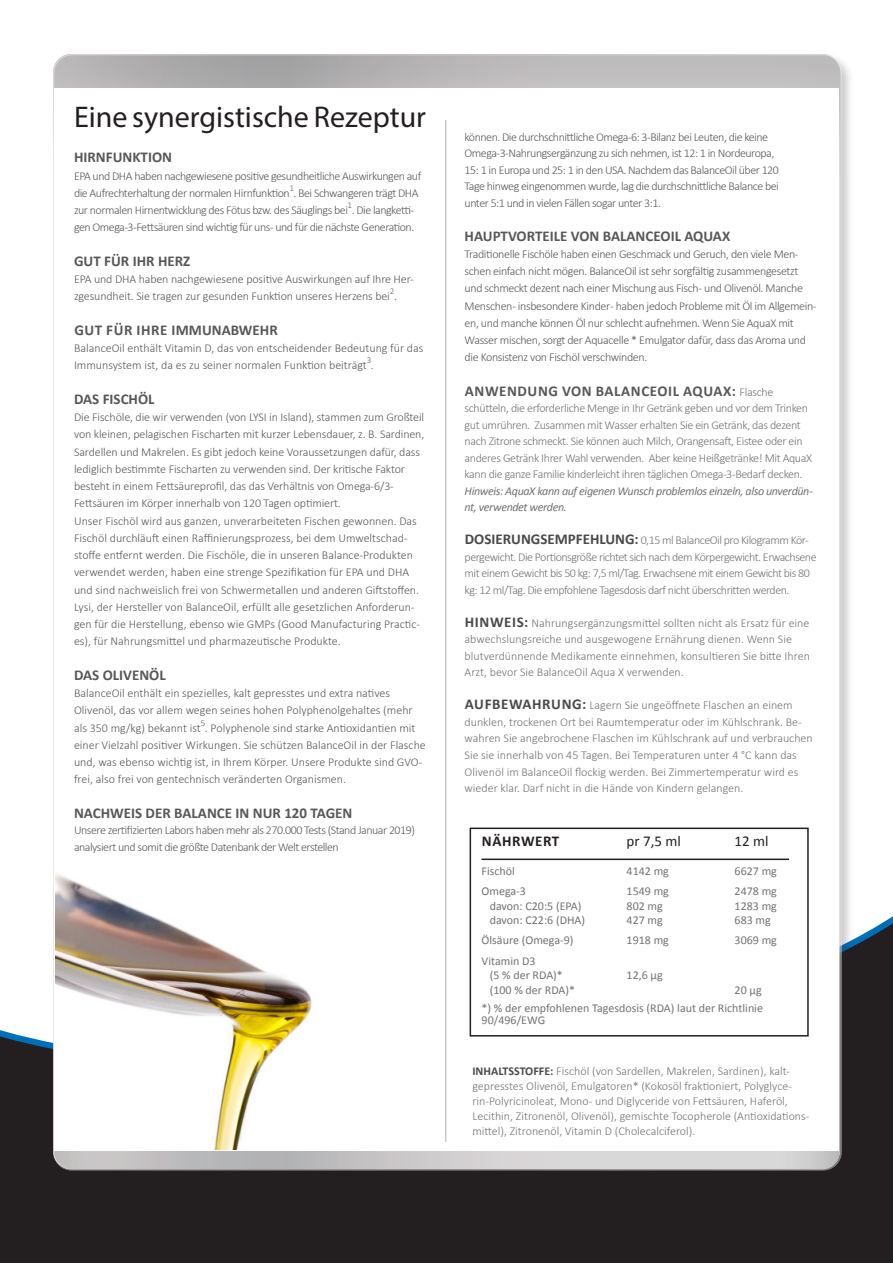
<style>
.page{position:relative;width:893px;height:1263px;background:#fff}
.page>*{position:absolute;margin:0;border:0;box-sizing:border-box;transform-origin:0 0}
.t1{font:30px "Myriad Pro";color:#231f20}
.t2{font:700 15px "Calibri";color:#57585a}
.t3{font:700 15px "Calibri";letter-spacing:.04em;color:#57585a}
.t4{font:15px "Calibri";color:#231f20}
.t5{font:700 15px "Calibri";letter-spacing:.04em;color:#231f20}
.t6{font:300 12px/17.2px "Calibri";letter-spacing:-.01em;color:#57585a}
.t7{font:300 12px/16.5px "Calibri";letter-spacing:-.01em;color:#717275}
.t8{font:300 12px/17.2px "Calibri";letter-spacing:-.04em;color:#57585a}
.t9{font:300 12px/17.2px "Calibri";letter-spacing:-.03em;color:#57585a}
.t10{font:300 12px/16.5px "Calibri";letter-spacing:-.03em;color:#717275}
.t11{font:300 12px/16.5px "Calibri";letter-spacing:-.04em;color:#717275}
.t12{font:12px "Calibri";color:#717275}
.t13{font:300 9px "Calibri";color:#57585a}
.s1{font-weight:300;font-size:12px;color:#717275}
.s2{font-weight:400;font-style:italic}
.s3{font-weight:700;font-size:15px;color:#494a4b}
.s4{font-weight:700;color:#494a4b}
</style>
<div class="page">
<svg style="left:0;top:916px;width:893px;height:347px;background:#322f30"></svg>
<div style="left:51px;top:52px;width:803px;height:1132px;background:#231f20;opacity:.29"></div>
<div style="left:52px;top:53px;width:789px;height:1118px;background:#231f20;opacity:.37"></div>
<div style="left:55px;top:88px;width:784px;height:1062px;background:#fff"></div>
<hr style="left:445px;top:120px;width:1px;height:1022px;background:#c8c9cb">
<img style="left:55px;top:874px;width:257px;height:275px">
<div style="left:470px;top:827px;width:339px;height:209px;border:2px solid #231f20"></div>
<hr style="left:481px;top:858px;width:308px;height:2px;background:#231f20">
<p class="t1" style="left:74px;top:99px;width:353px">Eine synergistische Rezeptur</p>
<p class="t2" style="left:74px;top:147px;width:100px">HIRNFUNKTION</p>
<p class="t8" style="left:74px;top:167px;width:349px">EPA und DHA haben nachgewiesene positive gesundheitliche Auswirkungen auf die Aufrechterhaltung der normalen Hirnfunktion . Bei Schwangeren trägt DHA</p>
<p class="t13" style="left:289px;top:182px;width:6px">1</p>
<p class="t8" style="left:74px;top:201px;width:342px">zur normalen Hirnentwicklung des Fötus bzw. des Säuglings bei . Die langketti-</p>
<p class="t13" style="left:347px;top:199px;width:6px">1</p>
<p class="t8" style="left:74px;top:219px;width:342px">gen Omega-3-Fettsäuren sind wichtig für uns - und für die nächste Generation.</p>
<p class="t2" style="left:74px;top:250px;width:118px">GUT FÜR IHR HERZ</p>
<p class="t6" style="left:74px;top:270px;width:341px">EPA und DHA haben nachgewiesene positive Auswirkungen auf Ihre Her&shy;zgesundheit. Sie tragen zur gesunden Funktion unseres Herzens bei .</p>
<p class="t13" style="left:390px;top:286px;width:6px">2</p>
<p class="t2" style="left:74px;top:319px;width:205px">GUT FÜR IHRE IMMUNABWEHR</p>
<p class="t6" style="left:74px;top:339px;width:351px">BalanceOil enthält Vitamin D, das von entscheidender Bedeutung für das<br>Immunsystem ist, da es zu seiner normalen Funktion beiträgt .</p>
<p class="t13" style="left:367px;top:355px;width:6px">3</p>
<p class="t2" style="left:74px;top:388px;width:82px">DAS FISCHÖL</p>
<p class="t6" style="left:74px;top:408px;width:352px">Die Fischöle, die wir verwenden (von LYSI in Island), stammen zum Großteil von kleinen, pelagischen Fischarten mit kurzer Lebensdauer, z. B. Sardinen, Sardellen und Makrelen. Es gibt jedoch keine Voraussetzungen dafür, dass lediglich bestimmte Fischarten zu verwenden sind. Der kritische Faktor besteht in einem Fettsäureprofil, das das Verhältnis von Omega-6/3- Fettsäuren im Körper innerhalb von 120 Tagen optimiert.</p>
<p class="t6" style="left:74px;top:512px;width:347px">Unser Fischöl wird aus ganzen, unverarbeiteten Fischen gewonnen. Das Fischöl durchläuft einen Raffinierungsprozess, bei dem Umweltschad&shy;stoffe entfernt werden. Die Fischöle, die in unseren Balance-Produkten verwendet werden, haben eine strenge Spezifikation für EPA und DHA und sind nachweislich frei von Schwermetallen und anderen Giftstoffen.</p>
<p class="t6" style="left:74px;top:598px;width:348px">Lysi, der Hersteller von BalanceOil, erfüllt alle gesetzlichen Anforderun&shy;gen für die Herstellung, ebenso wie GMPs (Good Manufacturing Practic&shy;es), für Nahrungsmittel und pharmazeutische Produkte.</p>
<p class="t2" style="left:74px;top:664px;width:93px">DAS OLIVENÖL</p>
<p class="t6" style="left:74px;top:684px;width:343px">BalanceOil enthält ein spezielles, kalt gepresstes und extra natives<br>Olivenöl, das vor allem wegen seines hohen Polyphenolgehaltes (mehr als 350 mg/kg) bekannt ist . Polyphenole sind starke Antioxidantien mit</p>
<p class="t13" style="left:201px;top:717px;width:6px">5</p>
<p class="t6" style="left:74px;top:736px;width:353px">einer Vielzahl positiver Wirkungen. Sie schützen BalanceOil in der Flasche und, was ebenso wichtig ist, in Ihrem Körper. Unsere Produkte sind GVO&shy;frei, also frei von gentechnisch veränderten Organismen.</p>
<p class="t2" style="left:74px;top:802px;width:280px">NACHWEIS DER BALANCE IN NUR 120 TAGEN</p>
<p class="t8" style="left:74px;top:822px;width:342px;line-height:16.5px">Unsere zertifizierten Labors haben mehr als 270.000 Tests (Stand Januar 2019) analysiert und somit die größte Datenbank der Welt erstellen</p>
<p class="t8" style="left:465px;top:128px;width:305px">können. Die durchschnittliche Omega-6: 3-Bilanz bei Leuten, die keine</p>
<p class="t8" style="left:465px;top:145px;width:311px">Omega-3-Nahrungsergänzung zu sich nehmen, ist 12: 1 in Nordeuropa,</p>
<p class="t8" style="left:465px;top:161px;width:316px">15: 1 in Europa und 25: 1 in den USA. Nachdem das BalanceOil über 120</p>
<p class="t8" style="left:465px;top:178px;width:316px">Tage hinweg eingenommen wurde, lag die durchschnittliche Balance bei</p>
<p class="t8" style="left:465px;top:194px;width:198px">unter 5:1 und in vielen Fällen sogar unter 3:1.</p>
<p class="t2" style="left:465px;top:225px;width:267px">HAUPTVORTEILE VON BALANCEOIL AQUAX</p>
<p class="t9" style="left:465px;top:245px;width:353px">Traditionelle Fischöle haben einen Geschmack und Geruch, den viele Men&shy;schen einfach nicht mögen. BalanceOil ist sehr sorgfältig zusammengesetzt und schmeckt dezent nach einer Mischung aus Fisch- und Olivenöl. Manche Menschen - insbesondere Kinder - haben jedoch Probleme mit Öl im Allgemein&shy;en, und manche können Öl nur schlecht aufnehmen. Wenn Sie AquaX mit Wasser mischen, sorgt der Aquacelle * Emulgator dafür, dass das Aroma und die Konsistenz von Fischöl verschwinden.</p>
<p class="t3" style="left:465px;top:380px;width:310px">ANWENDUNG VON BALANCEOIL AQUAX: <span class="s1">Flasche</span></p>
<p class="t10" style="left:465px;top:400px;width:350px">schütteln, die erforderliche Menge in Ihr Getränk geben und vor dem Trinken gut umrühren. Zusammen mit Wasser erhalten Sie ein Getränk, das dezent nach Zitrone schmeckt. Sie können auch Milch, Orangensaft, Eistee oder ein anderes Getränk Ihrer Wahl verwenden. Aber keine Heißgetränke! Mit AquaX kann die ganze Familie kinderleicht ihren täglichen Omega-3-Bedarf decken.<br><span class="s2">Hinweis: AquaX kann auf eigenen Wunsch problemlos einzeln, also unverdün&shy;nt, verwendet werden.</span></p>
<p class="t11" style="left:465px;top:532px;width:354px"><span class="s3">DOSIERUNGSEMPFEHLUNG:</span> 0,15 ml BalanceOil pro Kilogramm Kör&shy;pergewicht. Die Portionsgröße richtet sich nach dem Körpergewicht. Erwachsene mit einem Gewicht bis 50 kg: 7,5 ml/Tag. Erwachsene mit einem Gewicht bis 80 kg: 12 ml/Tag. Die empfohlene Tagesdosis darf nicht überschritten werden.</p>
<p class="t7" style="left:465px;top:615px;width:347px"><span class="s3">HINWEIS:</span> Nahrungsergänzungsmittel sollten nicht als Ersatz für eine abwechslungsreiche und ausgewogene Ernährung dienen. Wenn Sie blutverdünnende Medikamente einnehmen, konsultieren Sie bitte Ihren Arzt, bevor Sie BalanceOil Aqua X verwenden.</p>
<p class="t7" style="left:465px;top:697px;width:350px"><span class="s3">AUFBEWAHRUNG:</span> Lagern Sie ungeöffnete Flaschen an einem dunklen, trockenen Ort bei Raumtemperatur oder im Kühlschrank. Be&shy;wahren Sie angebrochene Flaschen im Kühlschrank auf und verbrauchen Sie sie innerhalb von 45 Tagen. Bei Temperaturen unter 4 °C kann das Olivenöl im BalanceOil flockig werden. Bei Zimmertemperatur wird es wieder klar. Darf nicht in die Hände von Kindern gelangen.</p>
<p class="t5" style="left:482px;top:830px;width:79px">NÄHRWERT</p>
<p class="t4" style="left:627px;top:831px;width:56px">pr 7,5 ml</p>
<p class="t4" style="left:735px;top:831px;width:36px">12 ml</p>
<p class="t12" style="left:482px;top:862px;width:35px">Fischöl</p>
<p class="t12" style="left:627px;top:862px;width:44px">4142 mg</p>
<p class="t12" style="left:735px;top:862px;width:44px">6627 mg</p>
<p class="t12" style="left:482px;top:883px;width:46px">Omega-3</p>
<p class="t12" style="left:627px;top:883px;width:44px">1549 mg</p>
<p class="t12" style="left:735px;top:883px;width:44px">2478 mg</p>
<p class="t12" style="left:490px;top:897px;width:93px">davon: C20:5 (EPA)</p>
<p class="t12" style="left:627px;top:897px;width:38px">802 mg</p>
<p class="t12" style="left:735px;top:897px;width:44px">1283 mg</p>
<p class="t12" style="left:490px;top:912px;width:97px">davon: C22:6 (DHA)</p>
<p class="t12" style="left:627px;top:912px;width:38px">427 mg</p>
<p class="t12" style="left:735px;top:912px;width:38px">683 mg</p>
<p class="t12" style="left:482px;top:932px;width:93px">Ölsäure (Omega-9)</p>
<p class="t12" style="left:627px;top:932px;width:44px">1918 mg</p>
<p class="t12" style="left:735px;top:932px;width:44px">3069 mg</p>
<p class="t12" style="left:482px;top:952px;width:55px">Vitamin D3</p>
<p class="t12" style="left:490px;top:967px;width:75px">(5 % der RDA)*</p>
<p class="t12" style="left:627px;top:967px;width:38px">12,6 μg</p>
<p class="t12" style="left:490px;top:981px;width:87px">(100 % der RDA)*</p>
<p class="t12" style="left:735px;top:981px;width:29px">20 μg</p>
<p class="t12" style="left:482px;top:999px;width:283px">*) % der empfohlenen Tagesdosis (RDA) laut der Richtlinie</p>
<p class="t12" style="left:482px;top:1011px;width:65px">90/496/EWG</p>
<p class="t7" style="left:472px;top:1064px;width:339px;line-height:15px"><span class="s4">INHALTSSTOFFE:</span> Fischöl (von Sardellen, Makrelen, Sardinen), kalt&shy;gepresstes Olivenöl, Emulgatoren* (Kokosöl fraktioniert, Polyglyce&shy;rin-Polyricinoleat, Mono- und Diglyceride von Fettsäuren, Haferöl, Lecithin, Zitronenöl, Olivenöl), gemischte Tocopherole (Antioxidations&shy;mittel), Zitronenöl, Vitamin D (Cholecalciferol).</p>
</div>
